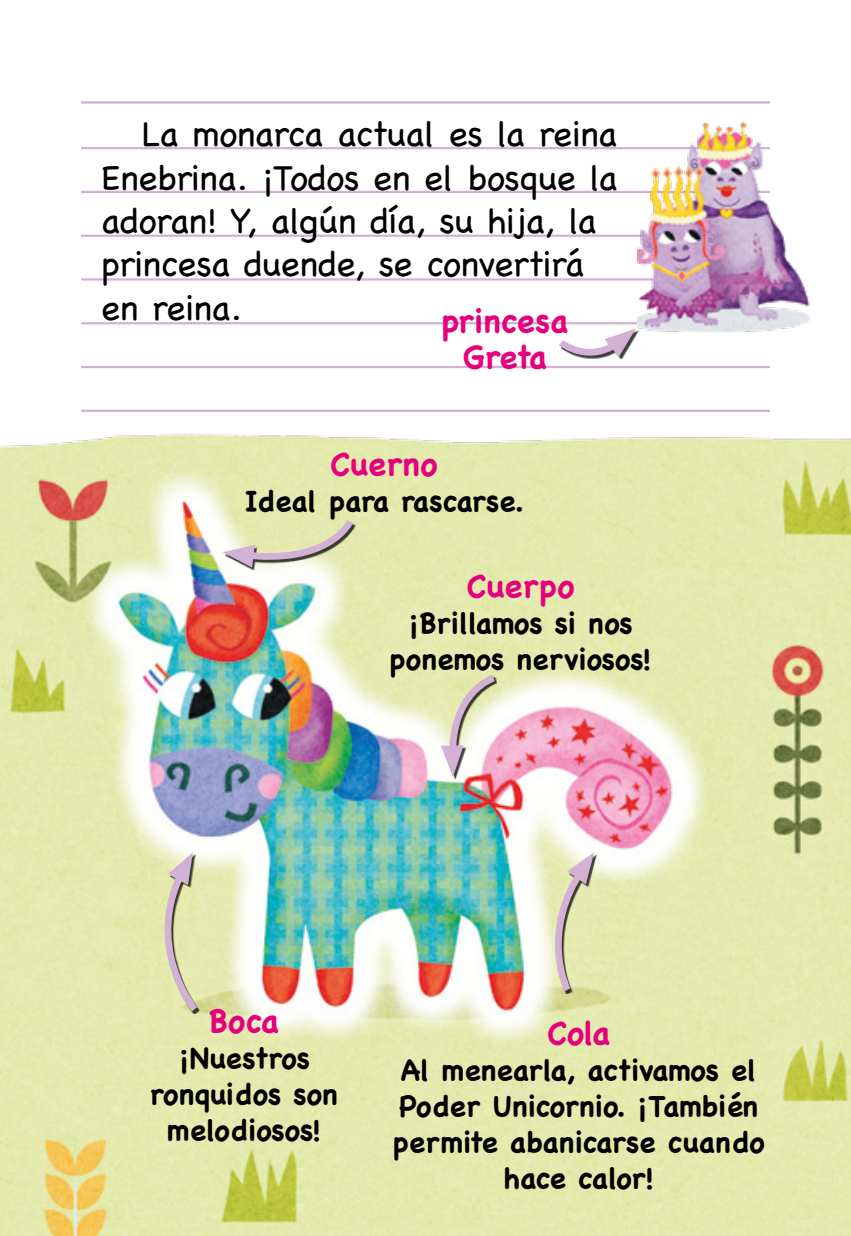
<style>
.page{position:relative;width:851px;height:1236px;background:#fff}
.page>*{position:absolute;margin:0;border:0;box-sizing:border-box;transform-origin:0 0}
._03_TXT_general{font:36px/43.2px "Chalkboard Anaya";letter-spacing:-.015em;color:#000}
._05_Boocadillos{font:700 32.62px "Chalkboard Anaya";color:#e6007d}
._05_Boocadillos-2{font:700 29.25px/36px "Chalkboard Anaya";color:#000;text-align:center}
</style>
<div class="page">
<hr style="left:81px;top:101px;width:689px;height:3px;background:#d3b1d5">
<hr style="left:81px;top:147px;width:689px;height:2px;background:#d3b1d5">
<hr style="left:81px;top:191px;width:689px;height:2px;background:#d3b1d5">
<hr style="left:81px;top:234px;width:689px;height:3px;background:#d3b1d5">
<hr style="left:81px;top:278px;width:689px;height:2px;background:#d3b1d5">
<hr style="left:81px;top:322px;width:689px;height:2px;background:#d3b1d5">
<hr style="left:81px;top:366px;width:689px;height:2px;background:#d3b1d5">
<hr style="left:81px;top:409px;width:689px;height:3px;background:#d3b1d5">
<img style="left:637px;top:122px;width:173px;height:210px">
<img style="left:0;top:434px;width:850px;height:801px">
<div style="left:225px;top:522px;width:130px;height:48px;background:#000;opacity:.75"></div>
<svg style="left:222px;top:514px;width:135px;height:53px;background:#dad9b5"></svg>
<div style="left:443px;top:677px;width:54px;height:102px;background:#000;opacity:.75"></div>
<svg style="left:441px;top:671px;width:59px;height:105px"></svg>
<div style="left:561px;top:330px;width:77px;height:29px;background:#000;opacity:.75"></div>
<svg style="left:559px;top:328px;width:77px;height:31px"></svg>
<svg style="left:142px;top:852px;width:59px;height:164px;background:#dbdcaf"></svg>
<div style="left:557px;top:854px;width:39px;height:139px;background:#000;opacity:.75"></div>
<svg style="left:538px;top:852px;width:56px;height:144px;background:#dddcba"></svg>
<p class="_03_TXT_general" style="left:101px;top:112px;width:518px;text-indent:40px">La monarca actual es la reina<br>Enebrina. ¡Todos en el bosque la adoran! Y, algún día, su hija, la princesa duende, se convertirá en reina.</p>
<p class="_05_Boocadillos" style="left:441px;top:301px;width:129px">princesa</p>
<p class="_05_Boocadillos" style="left:462px;top:337px;width:86px">Greta</p>
<p class="_05_Boocadillos" style="left:330px;top:444px;width:108px">Cuerno</p>
<p class="_05_Boocadillos-2" style="left:244px;top:482px;width:281px">Ideal para rascarse.</p>
<p class="_05_Boocadillos" style="left:466px;top:567px;width:109px">Cuerpo</p>
<p class="_05_Boocadillos-2" style="left:389px;top:605px;width:263px">¡Brillamos si nos ponemos nerviosos!</p>
<p class="_05_Boocadillos" style="left:209px;top:1001px;width:72px">Boca</p>
<p class="_05_Boocadillos-2" style="left:150px;top:1039px;width:189px">¡Nuestros ronquidos son melodiosos!</p>
<p class="_05_Boocadillos" style="left:547px;top:1013px;width:65px">Cola</p>
<p class="_05_Boocadillos-2" style="left:393px;top:1051px;width:373px">Al menearla, activamos el<br>Poder Unicornio. ¡También permite abanicarse cuando hace calor!</p>
</div>
